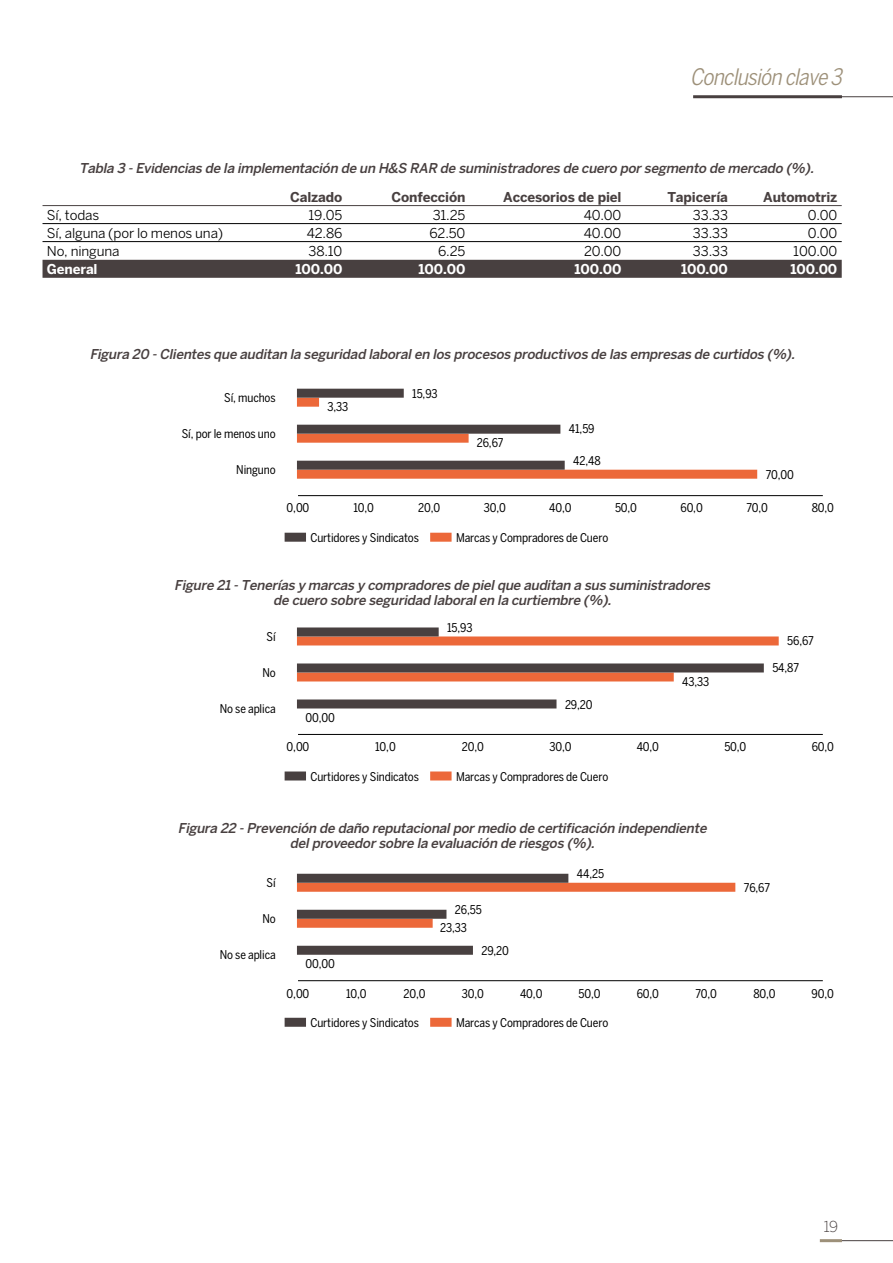
<style>
.page{position:relative;width:893px;height:1263px;background:#fff}
.page>*{position:absolute;margin:0;border:0;box-sizing:border-box;transform-origin:0 0}
.t1{font:italic condensed 22.5px "Benton Sans";color:#9d9079}
.t2{font:300 15px "Benton Sans";color:#484040}
.t3{font:italic 500 13.5px/15px "Benton Sans";color:#484040;text-align:center}
.t4{font:13.5px "Benton Sans";letter-spacing:-.01em;color:#000}
.t5{font:700 13.5px "Benton Sans";letter-spacing:-.01em;color:#484040}
.t6{font:700 13.5px "Benton Sans";letter-spacing:-.01em;color:#fff}
.t7{font:condensed 12px/18px "Benton Sans";letter-spacing:-.01em;color:#000}
</style>
<div class="page">
<hr style="left:826px;top:1240px;width:67px;height:1px;background:#484040">
<hr style="left:820px;top:1239px;width:22px;height:3px;background:#9d9079">
<hr style="left:298px;top:495px;width:525px;height:1px;background:#000">
<div style="left:285px;top:533px;width:21px;height:9px;background:#484040"></div>
<div style="left:430px;top:533px;width:22px;height:9px;background:#ec6839"></div>
<div style="left:297px;top:398px;width:22px;height:9px;background:#ec6839"></div>
<div style="left:297px;top:434px;width:172px;height:9px;background:#ec6839"></div>
<div style="left:297px;top:470px;width:460px;height:9px;background:#ec6839"></div>
<div style="left:297px;top:389px;width:107px;height:9px;background:#484040"></div>
<div style="left:297px;top:425px;width:263px;height:9px;background:#484040"></div>
<div style="left:297px;top:461px;width:268px;height:9px;background:#484040"></div>
<hr style="left:298px;top:734px;width:525px;height:1px;background:#000">
<div style="left:285px;top:771px;width:21px;height:9px;background:#484040"></div>
<div style="left:430px;top:771px;width:22px;height:9px;background:#ec6839"></div>
<div style="left:297px;top:636px;width:482px;height:9px;background:#ec6839"></div>
<div style="left:297px;top:672px;width:377px;height:9px;background:#ec6839"></div>
<div style="left:297px;top:627px;width:142px;height:9px;background:#484040"></div>
<div style="left:297px;top:663px;width:467px;height:9px;background:#484040"></div>
<div style="left:297px;top:699px;width:259px;height:9px;background:#484040"></div>
<hr style="left:298px;top:980px;width:525px;height:1px;background:#000">
<div style="left:285px;top:1018px;width:21px;height:9px;background:#484040"></div>
<div style="left:430px;top:1018px;width:22px;height:9px;background:#ec6839"></div>
<div style="left:297px;top:883px;width:438px;height:9px;background:#ec6839"></div>
<div style="left:297px;top:919px;width:136px;height:9px;background:#ec6839"></div>
<div style="left:297px;top:874px;width:271px;height:9px;background:#484040"></div>
<div style="left:297px;top:910px;width:149px;height:9px;background:#484040"></div>
<div style="left:297px;top:946px;width:176px;height:9px;background:#484040"></div>
<hr style="left:43px;top:205px;width:799px;height:1px;background:#484040">
<hr style="left:43px;top:223px;width:799px;height:1px;background:#000">
<hr style="left:43px;top:241px;width:799px;height:1px;background:#000">
<div style="left:43px;top:260px;width:799px;height:18px;background:#484040"></div>
<hr style="left:761px;top:96px;width:132px;height:1px;background:#484040">
<hr style="left:693px;top:95px;width:149px;height:3px;background:#484040">
<h1 class="t1" style="left:690px;top:64px;width:158px">Conclusiónclave3</h1>
<p class="t3" style="left:79px;top:160px;width:739px">Tabla 3 -Evidencias de la implementación de un H&amp;S RAR de suministradores de cuero porsegmento de mercado (%).</p>
<p class="t5" style="left:290px;top:189px;width:54px">Calzado</p>
<p class="t5" style="left:391px;top:189px;width:75px">Confección</p>
<p class="t5" style="left:503px;top:189px;width:120px">Accesorios de piel</p>
<p class="t5" style="left:667px;top:189px;width:62px">Tapicería</p>
<p class="t5" style="left:763px;top:189px;width:76px">Automotriz</p>
<p class="t4" style="left:47px;top:207px;width:54px">Sí, todas</p>
<p class="t4" style="left:309px;top:207px;width:35px">19.05</p>
<p class="t4" style="left:433px;top:207px;width:34px">31.25</p>
<p class="t4" style="left:584px;top:207px;width:39px">40.00</p>
<p class="t4" style="left:693px;top:207px;width:36px">33.33</p>
<p class="t4" style="left:808px;top:207px;width:31px">0.00</p>
<p class="t4" style="left:47px;top:225px;width:178px">Sí, alguna (por lo menos una)</p>
<p class="t4" style="left:307px;top:225px;width:37px">42.86</p>
<p class="t4" style="left:429px;top:225px;width:37px">62.50</p>
<p class="t4" style="left:584px;top:225px;width:39px">40.00</p>
<p class="t4" style="left:693px;top:225px;width:36px">33.33</p>
<p class="t4" style="left:808px;top:225px;width:31px">0.00</p>
<p class="t4" style="left:47px;top:243px;width:74px">No, ninguna</p>
<p class="t4" style="left:309px;top:243px;width:35px">38.10</p>
<p class="t4" style="left:438px;top:243px;width:29px">6.25</p>
<p class="t4" style="left:584px;top:243px;width:39px">20.00</p>
<p class="t4" style="left:693px;top:243px;width:36px">33.33</p>
<p class="t4" style="left:793px;top:243px;width:46px">100.00</p>
<p class="t6" style="left:47px;top:261px;width:52px">General</p>
<p class="t6" style="left:296px;top:261px;width:48px">100.00</p>
<p class="t6" style="left:419px;top:261px;width:48px">100.00</p>
<p class="t6" style="left:575px;top:261px;width:48px">100.00</p>
<p class="t6" style="left:681px;top:261px;width:48px">100.00</p>
<p class="t6" style="left:790px;top:261px;width:48px">100.00</p>
<p class="t3" style="left:90px;top:347px;width:710px">Figura 20 -Clientes que auditan la seguridad laboralen los procesos productivos de las empresas de curtidos (%).</p>
<p class="t7" style="left:224px;top:389px;width:53px">Sí, muchos</p>
<p class="t7" style="left:182px;top:425px;width:95px">Sí, por le menos uno</p>
<p class="t7" style="left:236px;top:461px;width:41px">Ninguno</p>
<p class="t7" style="left:287px;top:499px;width:24px">0,00</p>
<p class="t7" style="left:328px;top:398px;width:22px">3,33</p>
<p class="t7" style="left:412px;top:385px;width:27px">15,93</p>
<p class="t7" style="left:477px;top:434px;width:28px">26,67</p>
<p class="t7" style="left:569px;top:420px;width:27px">41,59</p>
<p class="t7" style="left:573px;top:452px;width:29px">42,48</p>
<p class="t7" style="left:766px;top:465px;width:30px">70,00</p>
<p class="t7" style="left:353px;top:499px;width:22px">10,0</p>
<p class="t7" style="left:418px;top:499px;width:24px">20,0</p>
<p class="t7" style="left:484px;top:499px;width:24px">30,0</p>
<p class="t7" style="left:549px;top:499px;width:24px">40,0</p>
<p class="t7" style="left:615px;top:499px;width:24px">50,0</p>
<p class="t7" style="left:680px;top:499px;width:24px">60,0</p>
<p class="t7" style="left:746px;top:499px;width:23px">70,0</p>
<p class="t7" style="left:812px;top:499px;width:24px">80,0</p>
<p class="t7" style="left:310px;top:528px;width:110px">Curtidores y Sindicatos</p>
<p class="t7" style="left:456px;top:528px;width:154px">Marcas y Compradores de Cuero</p>
<p class="t3" style="left:174px;top:577px;width:540px">Figure 21-Tenerías y marcas y compradores de pielque auditan a sus suministradores de cuero sobre seguridad laboralen la curtiembre (%).</p>
<p class="t7" style="left:267px;top:627px;width:11px">Sí</p>
<p class="t7" style="left:262px;top:663px;width:15px">No</p>
<p class="t7" style="left:220px;top:699px;width:57px">No se aplica</p>
<p class="t7" style="left:305px;top:708px;width:31px">00,00</p>
<p class="t7" style="left:447px;top:618px;width:27px">15,93</p>
<p class="t7" style="left:565px;top:696px;width:29px">29,20</p>
<p class="t7" style="left:682px;top:672px;width:29px">43,33</p>
<p class="t7" style="left:787px;top:631px;width:28px">56,67</p>
<p class="t7" style="left:772px;top:659px;width:28px">54,87</p>
<p class="t7" style="left:287px;top:738px;width:24px">0,00</p>
<p class="t7" style="left:375px;top:738px;width:22px">10,0</p>
<p class="t7" style="left:462px;top:738px;width:24px">20,0</p>
<p class="t7" style="left:549px;top:738px;width:24px">30,0</p>
<p class="t7" style="left:637px;top:738px;width:24px">40,0</p>
<p class="t7" style="left:724px;top:738px;width:24px">50,0</p>
<p class="t7" style="left:812px;top:738px;width:24px">60,0</p>
<p class="t7" style="left:310px;top:767px;width:110px">Curtidores y Sindicatos</p>
<p class="t7" style="left:456px;top:767px;width:154px">Marcas y Compradores de Cuero</p>
<p class="t3" style="left:178px;top:820px;width:533px">Figura 22 -Prevención de daño reputacionalpormedio de certificación independiente delproveedorsobre la evaluación de riesgos (%).</p>
<p class="t7" style="left:267px;top:874px;width:11px">Sí</p>
<p class="t7" style="left:262px;top:910px;width:15px">No</p>
<p class="t7" style="left:220px;top:946px;width:57px">No se aplica</p>
<p class="t7" style="left:305px;top:955px;width:31px">00,00</p>
<p class="t7" style="left:440px;top:901px;width:43px;text-indent:15px">26,55<br>23,33</p>
<p class="t7" style="left:481px;top:941px;width:29px">29,20</p>
<p class="t7" style="left:577px;top:865px;width:29px">44,25</p>
<p class="t7" style="left:744px;top:878px;width:28px">76,67</p>
<p class="t7" style="left:287px;top:984px;width:24px">0,00</p>
<p class="t7" style="left:346px;top:984px;width:22px">10,0</p>
<p class="t7" style="left:404px;top:984px;width:24px">20,0</p>
<p class="t7" style="left:462px;top:984px;width:24px">30,0</p>
<p class="t7" style="left:520px;top:984px;width:24px">40,0</p>
<p class="t7" style="left:578px;top:984px;width:24px">50,0</p>
<p class="t7" style="left:637px;top:984px;width:24px">60,0</p>
<p class="t7" style="left:695px;top:984px;width:23px">70,0</p>
<p class="t7" style="left:753px;top:984px;width:24px">80,0</p>
<p class="t7" style="left:812px;top:984px;width:24px">90,0</p>
<p class="t7" style="left:310px;top:1013px;width:110px">Curtidores y Sindicatos</p>
<p class="t7" style="left:456px;top:1013px;width:154px">Marcas y Compradores de Cuero</p>
<p class="t2" style="left:824px;top:1218px;width:16px">19</p>
</div>
